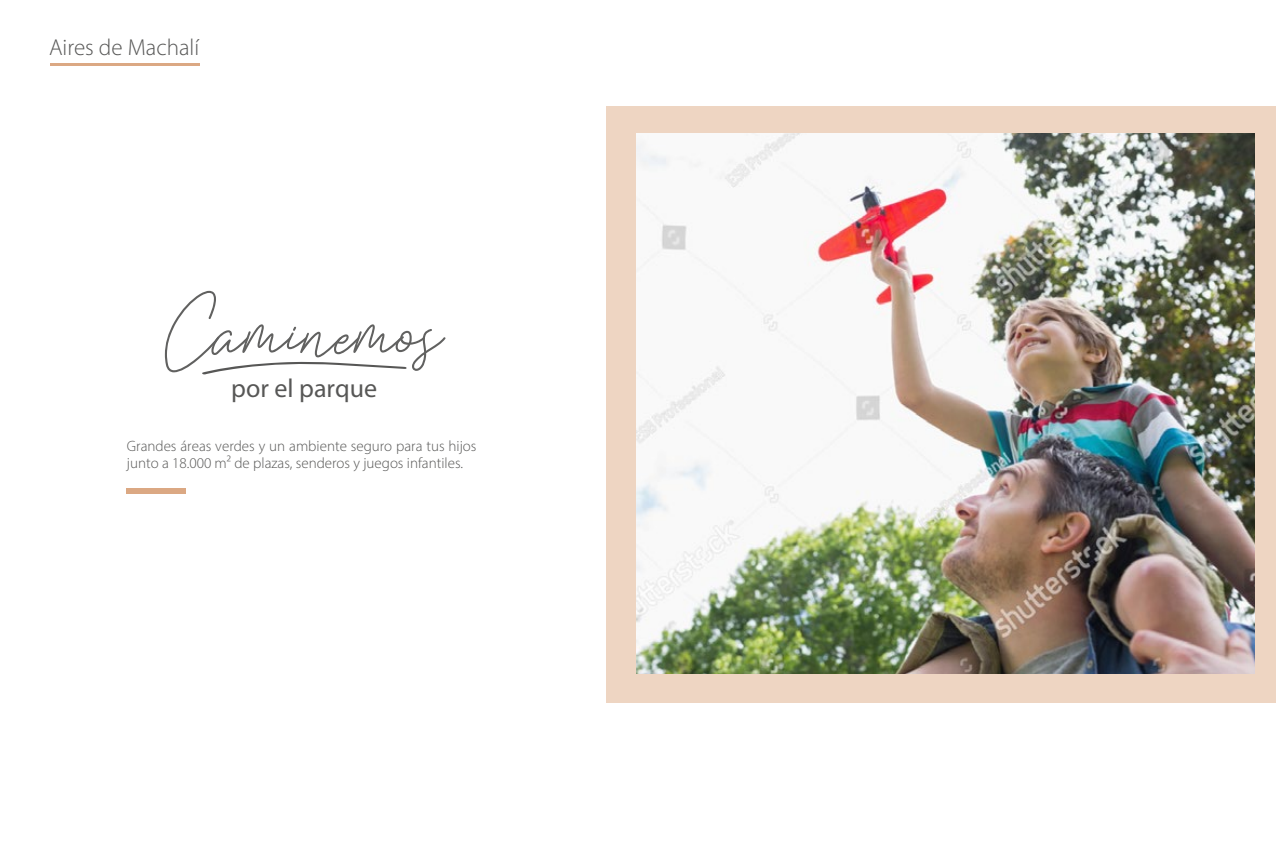
<style>
.page{position:relative;width:1276px;height:851px;background:#fff}
.page>*{position:absolute;margin:0;border:0;box-sizing:border-box;transform-origin:0 0}
.t1{font:700 92.55px "Caramella";color:#616160}
.t2{font:26.1px "Myriad Pro";color:#575756}
.t3{font:300 23.1px "Myriad Pro";color:#575756}
.t4{font:300 15px/16.5px "Myriad Pro";color:#575756}
</style>
<div class="page">
<hr style="left:50px;top:63px;width:150px;height:2px;background:#dba883">
<div style="left:607px;top:106px;width:669px;height:596px;background:#eed5c2"></div>
<img style="left:636px;top:133px;width:618px;height:540px">
<div style="left:126px;top:488px;width:59px;height:6px;background:#dba883"></div>
<svg style="left:202px;top:361px;width:204px;height:13px"></svg>
<h3 class="t3" style="left:49px;top:34px;width:152px">Aires de Machalí</h3>
<h1 class="t1" style="left:165px;top:273px;width:280px">Caminemos</h1>
<h2 class="t2" style="left:231px;top:372px;width:147px">por el parque</h2>
<p class="t4" style="left:127px;top:437px;width:351px">Grandes áreas verdes y un ambiente seguro para tus hijos junto a 18.000 m² de plazas, senderos y juegos infantiles.</p>
</div>
